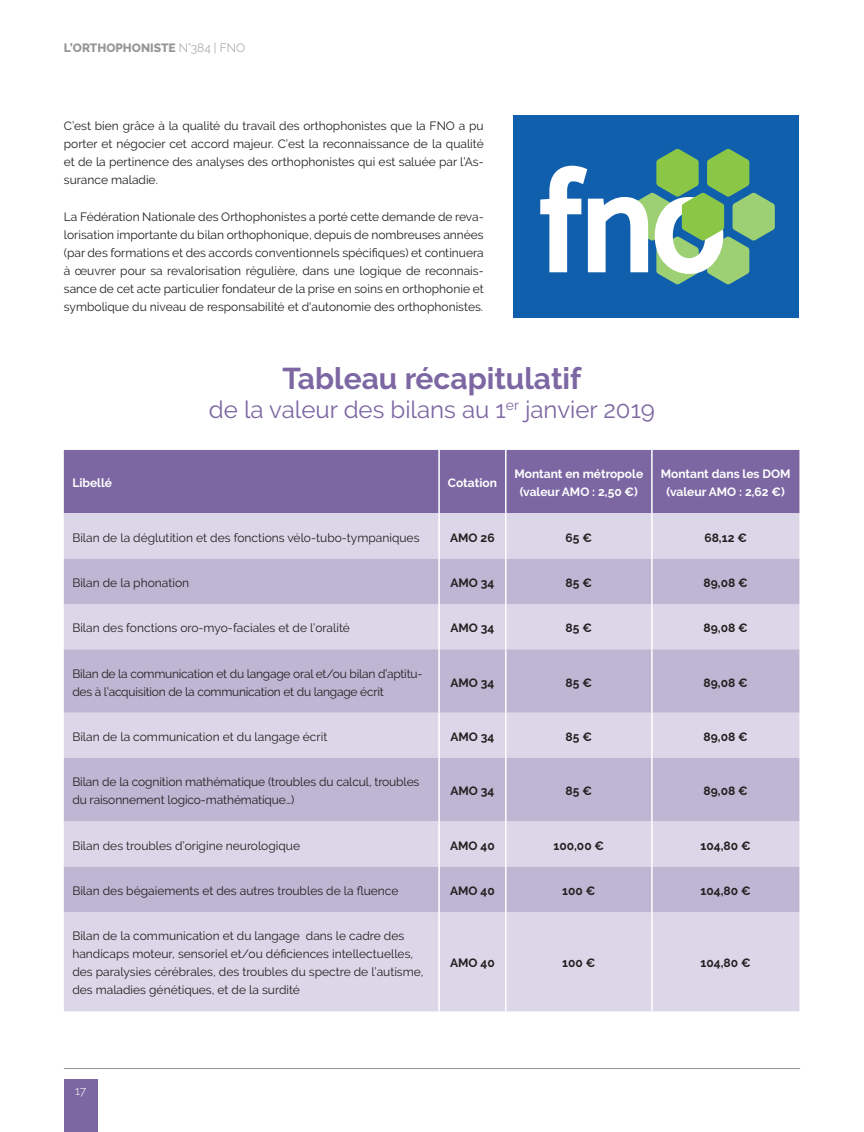
<style>
.page{position:relative;width:864px;height:1132px;background:#fff}
.page>*{position:absolute;margin:0;border:0;box-sizing:border-box;transform-origin:0 0}
.Sous-titre_2b{font:700 30px "Raleway";color:#7c67a3}
.Sous-titre_2b-2{font:24px "Raleway";color:#7c67a3}
.t1{font:12px/18px "Raleway";color:#231f20}
.t2{font:700 12px "Raleway";color:#231f20}
.t3{font:12px/18px "Raleway";letter-spacing:-.02em;color:#231f20}
.t4{font:700 12px "Raleway";color:#fff}
.t5{font:800 12px "Raleway";color:#939598}
.t6{font:300 12px "Raleway";color:#fff}
.s1{font-weight:300}
</style>
<div class="page">
<div style="left:64px;top:1079px;width:33px;height:52px;background:#7c67a3"></div>
<hr style="left:64px;top:1067px;width:735px;height:1px;background:#939598">
<div style="left:64px;top:450px;width:735px;height:63px;background:#7c67a3"></div>
<div style="left:64px;top:513px;width:735px;height:498px;background:#dcd7e8"></div>
<svg style="left:64px;top:558px;width:735px;height:353px;background:#cac3db"></svg>
<hr style="left:438px;top:450px;width:1px;height:63px;background:#fff">
<hr style="left:505px;top:450px;width:1px;height:63px;background:#fff">
<hr style="left:438px;top:513px;width:1px;height:45px;background:#fff">
<hr style="left:505px;top:513px;width:1px;height:45px;background:#fff">
<hr style="left:438px;top:558px;width:1px;height:45px;background:#fff">
<hr style="left:505px;top:558px;width:1px;height:45px;background:#fff">
<hr style="left:438px;top:603px;width:1px;height:46px;background:#fff">
<hr style="left:505px;top:603px;width:1px;height:46px;background:#fff">
<hr style="left:438px;top:649px;width:1px;height:63px;background:#fff">
<hr style="left:505px;top:649px;width:1px;height:63px;background:#fff">
<hr style="left:438px;top:712px;width:1px;height:45px;background:#fff">
<hr style="left:505px;top:712px;width:1px;height:45px;background:#fff">
<hr style="left:438px;top:757px;width:1px;height:64px;background:#fff">
<hr style="left:505px;top:757px;width:1px;height:64px;background:#fff">
<hr style="left:438px;top:821px;width:1px;height:45px;background:#fff">
<hr style="left:505px;top:821px;width:1px;height:45px;background:#fff">
<hr style="left:438px;top:866px;width:1px;height:45px;background:#fff">
<hr style="left:505px;top:866px;width:1px;height:45px;background:#fff">
<hr style="left:438px;top:911px;width:1px;height:100px;background:#fff">
<hr style="left:505px;top:911px;width:1px;height:100px;background:#fff">
<hr style="left:651px;top:450px;width:1px;height:63px;background:#fff">
<hr style="left:651px;top:513px;width:1px;height:45px;background:#fff">
<hr style="left:651px;top:558px;width:1px;height:45px;background:#fff">
<hr style="left:651px;top:603px;width:1px;height:46px;background:#fff">
<hr style="left:651px;top:649px;width:1px;height:63px;background:#fff">
<hr style="left:651px;top:712px;width:1px;height:45px;background:#fff">
<hr style="left:651px;top:757px;width:1px;height:64px;background:#fff">
<hr style="left:651px;top:821px;width:1px;height:45px;background:#fff">
<hr style="left:651px;top:866px;width:1px;height:45px;background:#fff">
<hr style="left:651px;top:911px;width:1px;height:100px;background:#fff">
<div style="left:513px;top:116px;width:285px;height:201px;background:#0f5fad"></div>
<svg style="left:540px;top:149px;width:234px;height:135px"></svg>
<p class="t5" style="left:64px;top:41px;width:183px">L’ORTHOPHONISTE <span class="s1">N°384 | FNO</span></p>
<p class="t1" style="left:64px;top:117px;width:421px;text-align:justify">C’est bien grâce à la qualité du travail des orthophonistes que la FNO a pu porter et négocier cet accord majeur. C’est la reconnaissance de la qualité et de la pertinence des analyses des orthophonistes qui est saluée par l’As&shy;surance maladie.</p>
<p class="t1" style="left:64px;top:207px;width:421px;text-align:justify">La Fédération Nationale des Orthophonistes a porté cette demande de reva&shy;lorisation importante du bilan orthophonique, depuis de nombreuses années (par des formations et des accords conventionnels spécifiques) et continuera à œuvrer pour sa revalorisation régulière, dans une logique de reconnais&shy;sance de cet acte particulier fondateur de la prise en soins en orthophonie et symbolique du niveau de responsabilité et d'autonomie des orthophonistes.</p>
<p class="Sous-titre_2b" style="left:282px;top:361px;width:300px">Tableau récapitulatif</p>
<p class="Sous-titre_2b-2" style="left:209px;top:395px;width:447px">de la valeur des bilans au 1<sup>er</sup> janvier 2019</p>
<p class="t4" style="left:72px;top:476px;width:41px">Libellé</p>
<p class="t4" style="left:447px;top:476px;width:51px">Cotation</p>
<p class="t4" style="left:514px;top:467px;width:130px">Montant en métropole</p>
<p class="t4" style="left:519px;top:485px;width:120px">(valeur AMO : 2,50 €)</p>
<p class="t4" style="left:660px;top:467px;width:131px">Montant dans les DOM</p>
<p class="t4" style="left:666px;top:485px;width:120px">(valeur AMO : 2,62 €)</p>
<p class="t1" style="left:72px;top:528px;width:348px">Bilan de la déglutition et des fonctions vélo-tubo-tympaniques</p>
<p class="t2" style="left:450px;top:530px;width:46px">AMO 26</p>
<p class="t2" style="left:565px;top:530px;width:28px">65 €</p>
<p class="t2" style="left:704px;top:530px;width:44px">68,12 €</p>
<p class="t1" style="left:72px;top:573px;width:118px">Bilan de la phonation</p>
<p class="t2" style="left:450px;top:575px;width:45px">AMO 34</p>
<p class="t2" style="left:565px;top:575px;width:28px">85 €</p>
<p class="t2" style="left:703px;top:575px;width:46px">89,08 €</p>
<p class="t1" style="left:72px;top:618px;width:279px">Bilan des fonctions oro-myo-faciales et de l’oralité</p>
<p class="t2" style="left:450px;top:621px;width:45px">AMO 34</p>
<p class="t2" style="left:565px;top:621px;width:28px">85 €</p>
<p class="t2" style="left:703px;top:621px;width:46px">89,08 €</p>
<p class="t3" style="left:72px;top:664px;width:351px">Bilan de la communication et du langage oral et/ou bilan d’aptitu&shy;des à l’acquisition de la communication et du langage écrit</p>
<p class="t2" style="left:450px;top:675px;width:45px">AMO 34</p>
<p class="t2" style="left:565px;top:675px;width:28px">85 €</p>
<p class="t2" style="left:703px;top:675px;width:46px">89,08 €</p>
<p class="t1" style="left:72px;top:727px;width:256px">Bilan de la communication et du langage écrit</p>
<p class="t2" style="left:450px;top:729px;width:45px">AMO 34</p>
<p class="t2" style="left:565px;top:729px;width:28px">85 €</p>
<p class="t2" style="left:703px;top:729px;width:46px">89,08 €</p>
<p class="t1" style="left:72px;top:772px;width:348px">Bilan de la cognition mathématique (troubles du calcul, troubles du raisonnement logico-mathématique…)</p>
<p class="t2" style="left:450px;top:784px;width:45px">AMO 34</p>
<p class="t2" style="left:565px;top:784px;width:28px">85 €</p>
<p class="t2" style="left:703px;top:784px;width:46px">89,08 €</p>
<p class="t1" style="left:72px;top:836px;width:229px">Bilan des troubles d’origine neurologique</p>
<p class="t2" style="left:450px;top:838px;width:46px">AMO 40</p>
<p class="t2" style="left:553px;top:838px;width:52px">100,00 €</p>
<p class="t2" style="left:700px;top:838px;width:52px">104,80 €</p>
<p class="t1" style="left:72px;top:881px;width:327px">Bilan des bégaiements et des autres troubles de la fluence</p>
<p class="t2" style="left:450px;top:883px;width:46px">AMO 40</p>
<p class="t2" style="left:562px;top:883px;width:35px">100 €</p>
<p class="t2" style="left:700px;top:883px;width:52px">104,80 €</p>
<p class="t1" style="left:72px;top:926px;width:352px">Bilan de la communication et du langage dans le cadre des handicaps moteur, sensoriel et/ou déficiences intellectuelles, des paralysies cérébrales, des troubles du spectre de l’autisme, des maladies génétiques, et de la surdité</p>
<p class="t2" style="left:450px;top:955px;width:46px">AMO 40</p>
<p class="t2" style="left:562px;top:955px;width:35px">100 €</p>
<p class="t2" style="left:700px;top:955px;width:52px">104,80 €</p>
<p class="t6" style="left:75px;top:1083px;width:13px">17</p>
</div>
